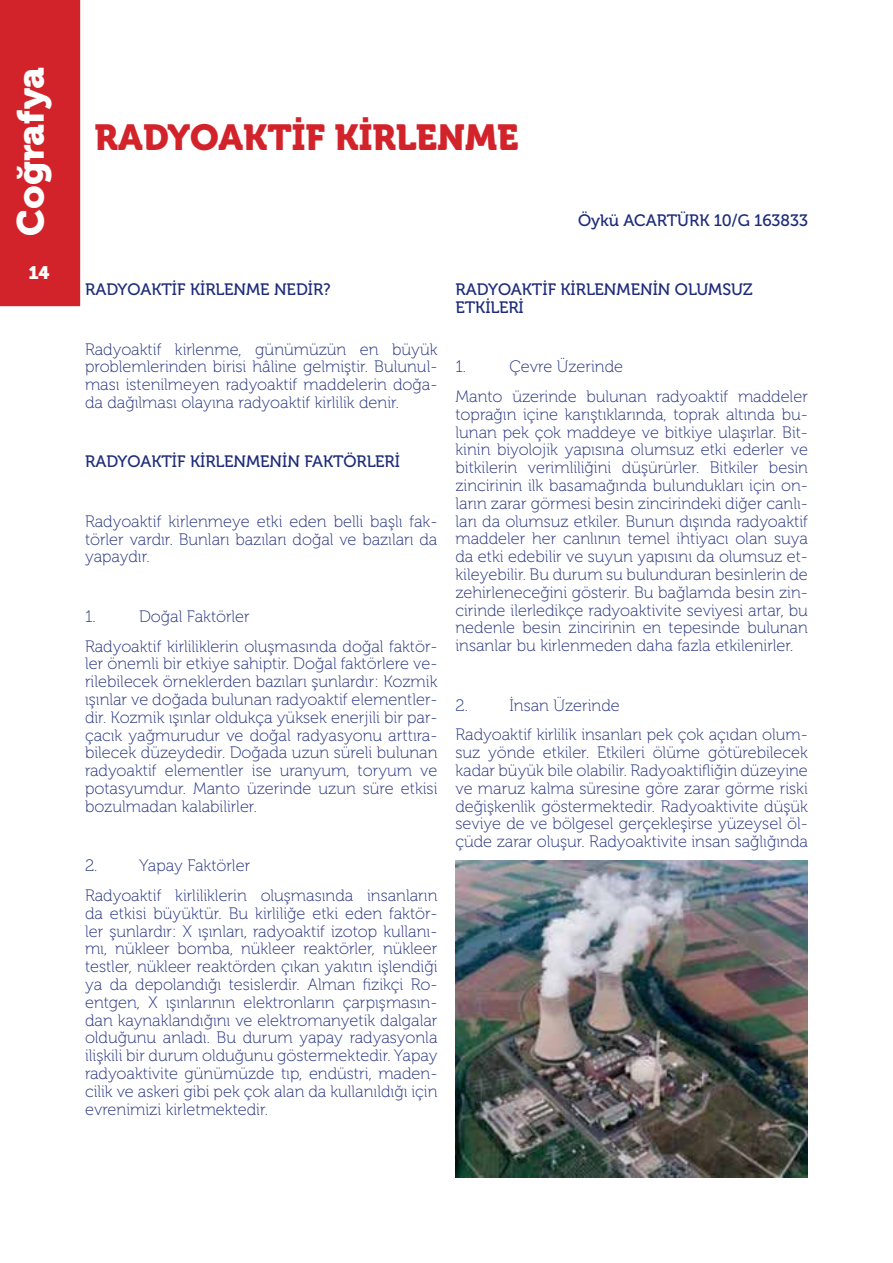
<style>
.page{position:relative;width:893px;height:1263px;background:#fff}
.page>*{position:absolute;margin:0;border:0;box-sizing:border-box;transform-origin:0 0}
.t1{font:37.5px "Museo 900";color:#fff}
.t2{font:36px "Museo 900";color:#d2232a}
.t3{font:18px "Museo 900";color:#fff}
.t4{font:16.5px/17.9px "Museo 100";color:#1d2b7a;text-align:justify}
.t5{font:16.5px/17.9px "Museo 500";color:#1d2b7a}
</style>
<div class="page">
<div style="left:0;top:0;width:80px;height:306px;background:#d2232a"></div>
<img style="left:456px;top:861px;width:352px;height:317px">
<h1 class="t1" style="left:10px;top:236px;width:171px;rotate:-90deg">Coğrafya</h1>
<p class="t3" style="left:28px;top:262px;width:23px">14</p>
<h2 class="t2" style="left:94px;top:117px;width:426px">RADYOAKTİF KİRLENME</h2>
<p class="t5" style="left:578px;top:211px;width:231px">Öykü ACARTÜRK 10/G 163833</p>
<p class="t5" style="left:85px;top:281px;width:247px">RADYOAKTİF KİRLENME NEDİR?</p>
<p class="t4" style="left:85px;top:340px;width:354px">Radyoaktif kirlenme, günümüzün en büyük problemlerinden birisi hâline gelmiştir. Bulunul&shy;ması istenilmeyen radyoaktif maddelerin doğa&shy;da dağılması olayına radyoaktif kirlilik denir.</p>
<p class="t5" style="left:85px;top:453px;width:316px">RADYOAKTİF KİRLENMENİN FAKTÖRLERİ</p>
<p class="t4" style="left:85px;top:513px;width:354px">Radyoaktif kirlenmeye etki eden belli başlı fak&shy;törler vardır. Bunları bazıları doğal ve bazıları da yapaydır.</p>
<p class="t4" style="left:85px;top:602px;width:354px;line-height:29.7px;text-indent:54px">Doğal Faktörler<br>Radyoaktif kirliliklerin oluşmasında doğal faktör-</p>
<p class="t4" style="left:85px;top:655px;width:354px">ler önemli bir etkiye sahiptir. Doğal faktörlere ve&shy;rilebilecek örneklerden bazıları şunlardır: Kozmik ışınlar ve doğada bulunan radyoaktif elementler&shy;dir. Kozmik ışınlar oldukça yüksek enerjili bir par&shy;çacık yağmurudur ve doğal radyasyonu arttıra&shy;bilecek düzeydedir. Doğada uzun süreli bulunan radyoaktif elementler ise uranyum, toryum ve potasyumdur. Manto üzerinde uzun süre etkisi bozulmadan kalabilirler.</p>
<p class="t4" style="left:85px;top:608px;width:12px">1.</p>
<p class="t4" style="left:85px;top:857px;width:14px">2.</p>
<p class="t4" style="left:85px;top:851px;width:354px;line-height:29.7px;text-indent:54px">Yapay Faktörler<br>Radyoaktif kirliliklerin oluşmasında insanların</p>
<p class="t4" style="left:85px;top:905px;width:354px">da etkisi büyüktür. Bu kirliliğe etki eden faktör&shy;ler şunlardır: X ışınları, radyoaktif izotop kullanı&shy;mı, nükleer bomba, nükleer reaktörler, nükleer testler, nükleer reaktörden çıkan yakıtın işlendiği ya da depolandığı tesislerdir. Alman fizikçi Ro&shy;entgen, X ışınlarının elektronların çarpışmasın&shy;dan kaynaklandığını ve elektromanyetik dalgalar olduğunu anladı. Bu durum yapay radyasyonla ilişkili bir durum olduğunu göstermektedir. Yapay radyoaktivite günümüzde tıp, endüstri, maden&shy;cilik ve askeri gibi pek çok alan da kullanıldığı için evrenimizi kirletmektedir.</p>
<p class="t5" style="left:455px;top:281px;width:299px">RADYOAKTİF KİRLENMENİN OLUMSUZ<br>ETKİLERİ</p>
<p class="t4" style="left:455px;top:352px;width:354px;line-height:29.7px;text-indent:54px">Çevre Üzerinde<br>Manto üzerinde bulunan radyoaktif maddeler</p>
<p class="t4" style="left:455px;top:406px;width:354px">toprağın içine karıştıklarında, toprak altında bu&shy;lunan pek çok maddeye ve bitkiye ulaşırlar. Bit&shy;kinin biyolojik yapısına olumsuz etki ederler ve bitkilerin verimliliğini düşürürler. Bitkiler besin zincirinin ilk basamağında bulundukları için on&shy;ların zarar görmesi besin zincirindeki diğer canlı&shy;ları da olumsuz etkiler. Bunun dışında radyoaktif maddeler her canlının temel ihtiyacı olan suya da etki edebilir ve suyun yapısını da olumsuz et&shy;kileyebilir. Bu durum su bulunduran besinlerin de zehirleneceğini gösterir. Bu bağlamda besin zin&shy;cirinde ilerledikçe radyoaktivite seviyesi artar, bu nedenle besin zincirinin en tepesinde bulunan insanlar bu kirlenmeden daha fazla etkilenirler.</p>
<p class="t4" style="left:455px;top:358px;width:12px">1.</p>
<p class="t4" style="left:455px;top:691px;width:354px;line-height:29.7px;text-indent:54px">İnsan Üzerinde<br>Radyoaktif kirlilik insanları pek çok açıdan olum-</p>
<p class="t4" style="left:455px;top:744px;width:354px">suz yönde etkiler. Etkileri ölüme götürebilecek kadar büyük bile olabilir. Radyoaktifliğin düzeyine ve maruz kalma süresine göre zarar görme riski değişkenlik göstermektedir. Radyoaktivite düşük seviye de ve bölgesel gerçekleşirse yüzeysel öl&shy;çüde zarar oluşur. Radyoaktivite insan sağlığında</p>
<p class="t4" style="left:455px;top:696px;width:14px">2.</p>
</div>
